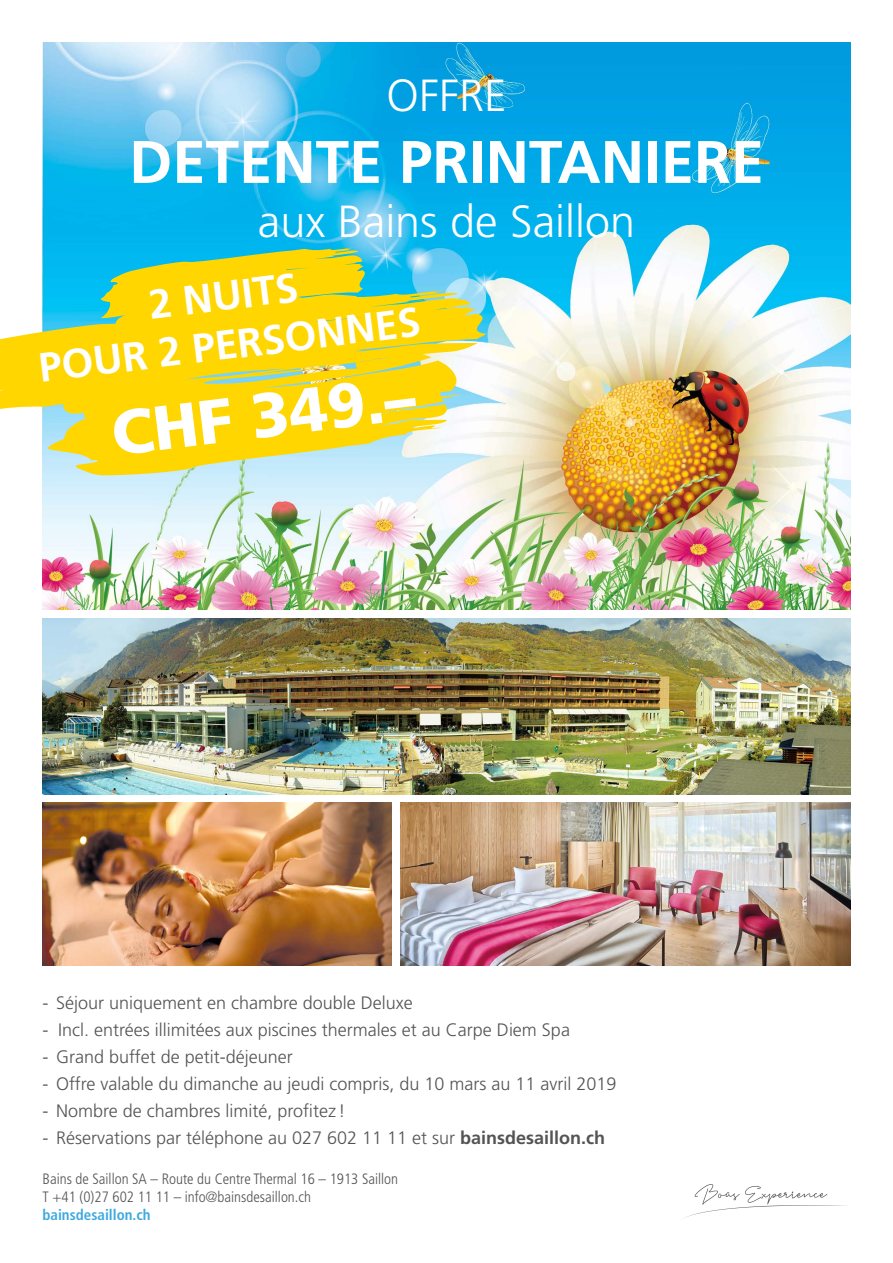
<style>
.page{position:relative;width:893px;height:1263px;background:#fff}
.page>*{position:absolute;margin:0;border:0;box-sizing:border-box;transform-origin:0 0}
.t1{font:900 62.4px "Frutiger LT Std";color:#fff}
.t2{font:700 60px "Frutiger LT Std";color:#fff}
.t3{font:300 45px "Frutiger LT Std";color:#fff}
.t4{font:700 40.95px/49.1px "Frutiger LT Std";color:#fff;text-align:center}
.t5{font:300 18px "Frutiger LT Std";color:#555454}
.t6{font:300 condensed 15px/18px "Frutiger LT Std";color:#555454}
.t7{font:700 condensed 15px "Frutiger LT Std";color:#3ea9e0}
.s1{font-weight:700}
</style>
<div class="page">
<img style="left:43px;top:43px;width:807px;height:567px">
<img style="left:401px;top:803px;width:449px;height:162px">
<img style="left:43px;top:619px;width:807px;height:175px">
<img style="left:43px;top:803px;width:348px;height:162px">
<svg style="left:0;top:289px;width:496px;height:122px;fill:#ffd600"></svg>
<svg style="left:98px;top:247px;width:273px;height:86px;background:#cfd02d"></svg>
<svg style="left:43px;top:352px;width:419px;height:124px;background:#efda3d"></svg>
<svg style="left:683px;top:1184px;width:163px;height:35px"></svg>
<h3 class="t3" style="left:387px;top:70px;width:121px">OFFRE</h3>
<h2 class="t2" style="left:129px;top:127px;width:636px">DETENTE PRINTANIERE</h2>
<h3 class="t3" style="left:258px;top:196px;width:379px">aux Bains de Saillon</h3>
<h3 class="t4" style="left:30px;top:295px;width:385px;rotate:-7deg">2 NUITS<br>POUR 2 PERSONNES</h3>
<h1 class="t1" style="left:107px;top:396px;width:307px;rotate:-7deg">CHF 349.–</h1>
<p class="t5" style="left:43px;top:992px;width:372px">- Séjour uniquement en chambre double Deluxe</p>
<p class="t5" style="left:43px;top:1019px;width:529px">- Incl. entrées illimitées aux piscines thermales et au Carpe Diem Spa</p>
<p class="t5" style="left:43px;top:1046px;width:252px">- Grand buffet de petit-déjeuner</p>
<p class="t5" style="left:43px;top:1073px;width:575px">- Offre valable du dimanche au jeudi compris, du 10 mars au 11 avril 2019</p>
<p class="t5" style="left:43px;top:1100px;width:304px">- Nombre de chambres limité, profitez !</p>
<p class="t5" style="left:43px;top:1127px;width:564px">- Réservations par téléphone au 027 602 11 11 et sur <span class="s1">bainsdesaillon.ch</span></p>
<p class="t6" style="left:43px;top:1170px;width:357px">Bains de Saillon SA – Route du Centre Thermal 16 – 1913 Saillon<br>T +41 (0)27 602 11 11 – info@bainsdesaillon.ch</p>
<p class="t7" style="left:43px;top:1206px;width:110px">bainsdesaillon.ch</p>
</div>
